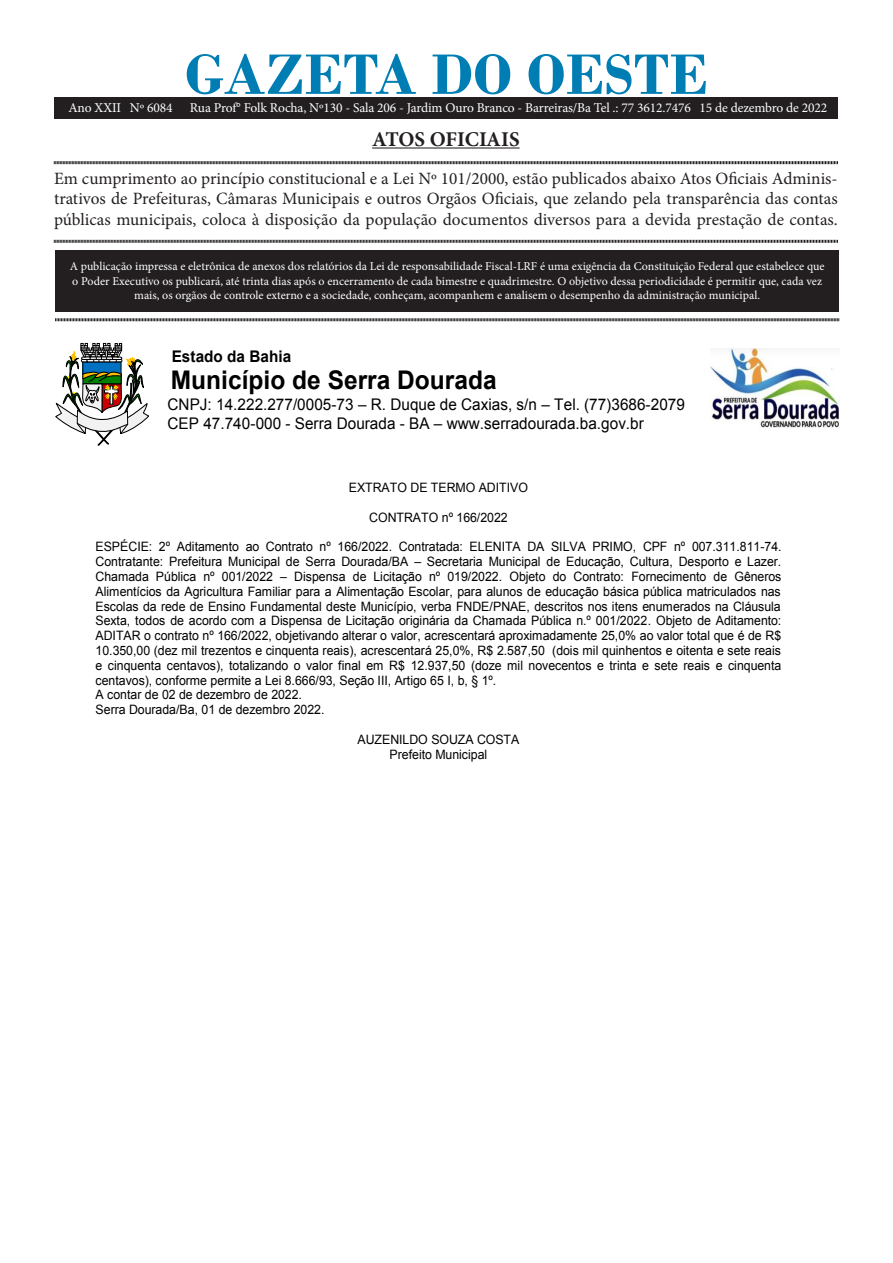
<style>
.page{position:relative;width:893px;height:1263px;background:#fff}
.page>*{position:absolute;margin:0;border:0;box-sizing:border-box;transform-origin:0 0}
.t1{font:700 60px "Bodoni";color:#007eb4}
.t2{font:700 25.65px "Arial";color:#000;scale:.95 1}
.t3{font:700 21px "Minion Pro";letter-spacing:-.005em;color:#231f20}
.t4{font:17.25px/20.7px "Minion Pro";color:#231f20;text-align:justify}
.t5{font:16.05px/18.6px "Arial";color:#000;scale:.95 1}
.t6{font:700 16.05px "Arial";color:#000;scale:.95 1}
.t7{font:13.5px "Minion Pro";letter-spacing:-.01em;color:#fff}
.t8{font:12.9px/14.9px "Arial";letter-spacing:-.005em;color:#000;scale:.95 1}
.t9{font:12px/14.4px "Minion Pro";color:#fff;text-align:center}
.s1{font-style:inherit}
</style>
<div class="page">
<div style="left:55px;top:250px;width:784px;height:61px;background:#231f20"></div>
<hr style="left:372px;top:147px;width:148px;height:2px;background:#231f20">
<svg style="left:54px;top:161px;width:784px;height:4px;background:#908e8e"></svg>
<svg style="left:54px;top:239px;width:784px;height:4px;background:#908e8e"></svg>
<svg style="left:55px;top:318px;width:784px;height:4px;background:#908e8e"></svg>
<div style="left:54px;top:98px;width:784px;height:20px;background:#231f20"></div>
<img style="left:710px;top:349px;width:129px;height:79px">
<svg style="left:55px;top:343px;width:94px;height:102px"></svg>
<p class="t1" style="left:185px;top:39px;width:525px">GAZETA DO OESTE</p>
<p class="t3" style="left:372px;top:124px;width:149px">ATOS OFICIAIS</p>
<p class="t4" style="left:54px;top:168px;width:785px">Em cumprimento ao princípio constitucional e a Lei Nº 101/2000, estão publicados abaixo Atos Oficiais Adminis&shy;trativos de Prefeituras, Câmaras Municipais e outros Orgãos Oficiais, que zelando pela transparência das contas públicas municipais, coloca à disposição da população documentos diversos para a devida prestação de contas.</p>
<p class="t9" style="left:70px;top:259px;width:756px">A publicação impressa e eletrônica de anexos dos relatórios da Lei de responsabilidade Fiscal-LRF é uma exigência da Constituição Federal que estabelece que o Poder Executivo os publicará, até trinta dias após o encerramento de cada bimestre e quadrimestre. O objetivo dessa periodicidade é permitir que, cada vez mais, os orgãos de controle externo e a sociedade, conheçam, acompanhem e analisem o desempenho da administração municipal.</p>
<p class="t7" style="left:68px;top:98px;width:106px">Ano XXII Nº 6084</p>
<p class="t7" style="left:190px;top:98px;width:639px">Rua Prof° Folk Rocha, Nº130 - Sala 206 - Jardim Ouro Branco - Barreiras/Ba Tel .: 77 3612.7476 15 de dezembro de 2022</p>
<p class="t6" style="left:172px;top:345px;width:127px">Estado da Bahia</p>
<p class="t2" style="left:171px;top:363px;width:345px">Município de Serra Dourada</p>
<p class="t5" style="left:168px;top:395px;width:546px">CNPJ: 14.222.277/0005-73 <span class="s1">–</span> R. Duque de Caxias, s/n <span class="s1">–</span> Tel. (77)3686-2079<br>CEP 47.740-000 - Serra Dourada - BA <span class="s1">–</span> www.serradourada.ba.gov.br</p>
<p class="t8" style="left:349px;top:480px;width:190px">EXTRATO DE TERMO ADITIVO</p>
<p class="t8" style="left:369px;top:510px;width:147px">CONTRATO nº 166/2022</p>
<p class="t8" style="left:96px;top:539px;width:724px">ESPÉCIE: 2º Aditamento ao Contrato nº 166/2022. Contratada: ELENITA DA SILVA PRIMO, CPF nº 007.311.811-74.<br>Contratante: Prefeitura Municipal de Serra Dourada/BA <span class="s1">–</span> Secretaria Municipal de Educação, Cultura, Desporto e Lazer.<br>Chamada Pública nº 001/2022 <span class="s1">–</span> Dispensa de Licitação nº 019/2022. Objeto do Contrato: Fornecimento de Gêneros Alimentícios da Agricultura Familiar para a Alimentação Escolar, para alunos de educação básica pública matriculados nas Escolas da rede de Ensino Fundamental deste Município, verba FNDE/PNAE, descritos nos itens enumerados na Cláusula Sexta, todos de acordo com a Dispensa de Licitação originária da Chamada Pública n.º 001/2022. Objeto de Aditamento:<br>ADITAR o contrato nº 166/2022, objetivando alterar o valor, acrescentará aproximadamente 25,0% ao valor total que é de R$ 10.350,00 (dez mil trezentos e cinquenta reais), acrescentará 25,0%, R$ 2.587,50 (dois mil quinhentos e oitenta e sete reais e cinquenta centavos), totalizando o valor final em R$ 12.937,50 (doze mil novecentos e trinta e sete reais e cinquenta centavos), conforme permite a Lei 8.666/93, Seção III, Artigo 65 I, b, § 1º.<br>A contar de 02 de dezembro de 2022.<br>Serra Dourada/Ba, 01 de dezembro 2022.</p>
<p class="t8" style="left:357px;top:732px;width:172px;text-align:center">AUZENILDO SOUZA COSTA<br>Prefeito Municipal</p>
</div>
